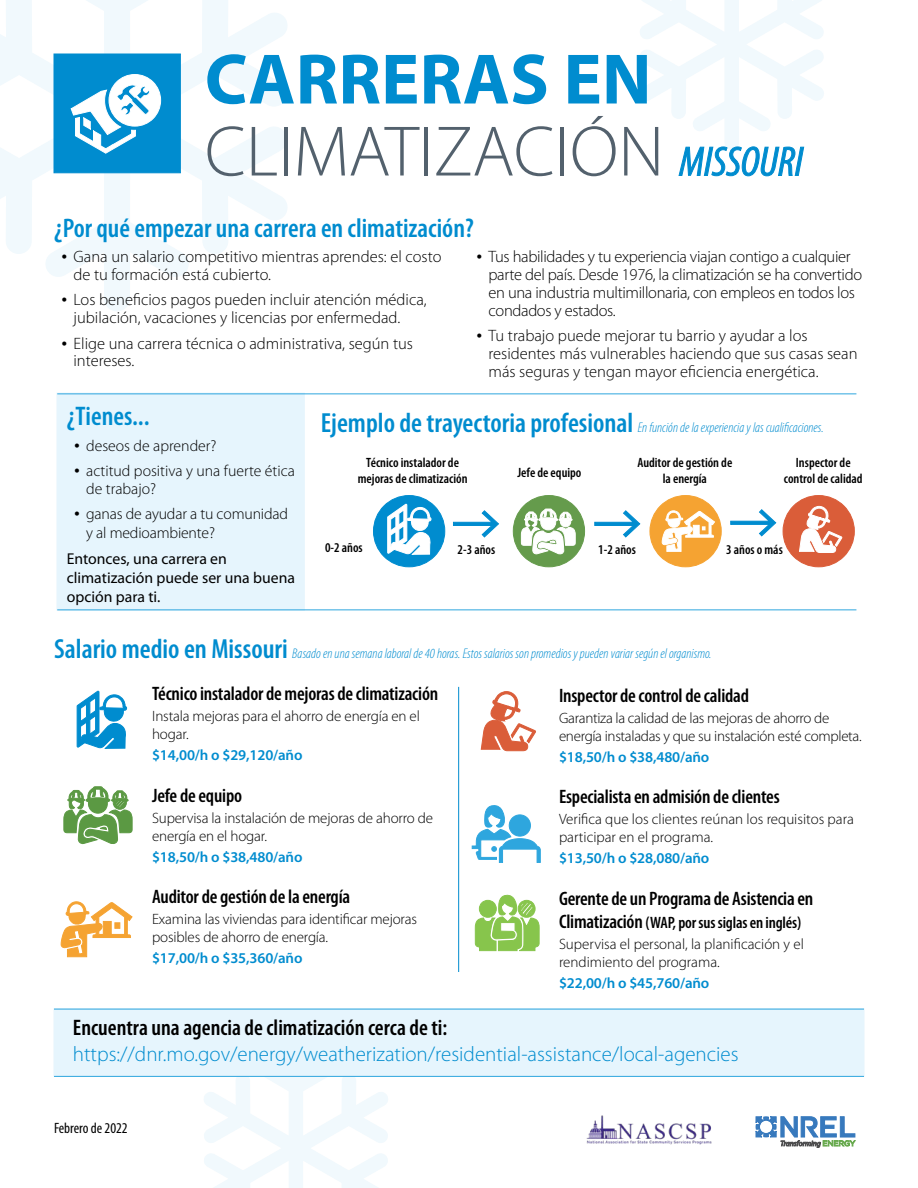
<style>
.page{position:relative;width:918px;height:1188px;background:#fff}
.page>*{position:absolute;margin:0;border:0;box-sizing:border-box;transform-origin:0 0}
.Paragraph_Style1{font:300 72px/72px "Myriad Pro";color:#53616d}
.Paragraph_Style1-2{font:600 condensed 27px "Myriad Pro";color:#008ccf}
.Paragraph_Style1-3{font:600 condensed 22.5px "Myriad Pro";color:#000}
.H1_-_Paragraph_Style{font:300 21px "Myriad Pro";color:#008ccf}
.Paragraph_Style1-4{font:600 condensed 19.5px "Myriad Pro";letter-spacing:-.01em;color:#000}
.t1{font:300 16.5px/17.9px "Myriad Pro";color:#000}
.t2{font:300 16.5px/17.9px "Myriad Pro";letter-spacing:-.02em;color:#000}
.Paragraph_Style1-5{font:600 condensed 16.5px "Myriad Pro";letter-spacing:-.01em;color:#000}
.t3{font:300 15.75px/17.9px "Myriad Pro";color:#000}
.Paragraph_Style1-6{font:15.75px/18.9px "Myriad Pro";color:#000}
.Paragraph_Style1-7{font:300 15px/18px "Myriad Pro";letter-spacing:-.01em;color:#000}
.H1_-_Paragraph_Style-2{font:600 15px "Myriad Pro";letter-spacing:-.01em;color:#008ccf}
.Paragraph_Style1-8{font:condensed 15px "Myriad Pro";color:#000}
.Paragraph_Style1-9{font:italic 300 condensed 14.1px "Myriad Pro";color:#008ccf}
.Paragraph_Style1-10{font:600 condensed 13.5px/16.2px "Myriad Pro";color:#000;text-align:center}
.s1{font-weight:700;color:#008ccf}
.s2{font-weight:400;font-style:italic;font-stretch:condensed;font-size:42px;color:#008ccf}
.s3{font-family:"Times New Roman";font-weight:400}
.s4{font-family:"Times New Roman";font-weight:400;font-size:16.5px}
.s5{font-weight:600;font-style:normal;font-size:27.75px}
.s6{font-size:19.5px}
</style>
<div class="page">
<svg style="left:0;top:0;width:287px;height:311px"></svg>
<div style="left:54px;top:54px;width:126px;height:119px;background:#008ccf;border:1px solid #008ccf"></div>
<svg style="left:71px;top:75px;width:90px;height:78px"></svg>
<svg style="left:640px;top:0;width:184px;height:149px"></svg>
<svg style="left:204px;top:1077px;width:184px;height:111px"></svg>
<div style="left:57px;top:393px;width:247px;height:217px;background:#e6f5fd;border:1px solid #e6f5fd"></div>
<hr style="left:57px;top:393px;width:799px;height:1px;background:#2ea6de">
<hr style="left:57px;top:609px;width:799px;height:1px;background:#2ea6de">
<img style="left:586px;top:1115px;width:126px;height:30px">
<svg style="left:756px;top:1117px;width:99px;height:31px"></svg>
<svg style="left:61px;top:902px;width:71px;height:55px"></svg>
<hr style="left:458px;top:687px;width:1px;height:285px;background:#008ccf">
<svg style="left:77px;top:691px;width:50px;height:57px"></svg>
<svg style="left:475px;top:895px;width:64px;height:56px"></svg>
<svg style="left:64px;top:787px;width:68px;height:57px"></svg>
<svg style="left:481px;top:692px;width:55px;height:59px"></svg>
<svg style="left:472px;top:805px;width:68px;height:57px"></svg>
<div style="left:54px;top:1009px;width:810px;height:67px;background:#e6f5fd;border:1px solid #e6f5fd"></div>
<hr style="left:54px;top:1009px;width:810px;height:1px;background:#2ea6de">
<hr style="left:54px;top:1076px;width:810px;height:1px;background:#2ea6de">
<svg style="left:650px;top:496px;width:71px;height:71px"></svg>
<svg style="left:373px;top:496px;width:72px;height:71px"></svg>
<svg style="left:453px;top:511px;width:45px;height:26px"></svg>
<svg style="left:595px;top:511px;width:45px;height:26px"></svg>
<svg style="left:731px;top:510px;width:45px;height:26px"></svg>
<svg style="left:513px;top:496px;width:72px;height:71px"></svg>
<svg style="left:783px;top:496px;width:71px;height:71px"></svg>
<p class="Paragraph_Style1" style="left:205px;top:45px;width:600px"><span class="s1">CARRERAS EN<br></span>CLIMATIZACIÓN <span class="s2">MISSOURI</span></p>
<p class="Paragraph_Style1-2" style="left:54px;top:213px;width:421px">¿Por qué empezar una carrera en climatización?</p>
<p class="t1" style="left:74px;top:248px;width:370px;text-indent:-12px"><span class="s3">•</span> Gana un salario competitivo mientras aprendes: el costo de tu formación está cubierto.</p>
<p class="t1" style="left:74px;top:291px;width:355px;text-indent:-12px"><span class="s3">•</span> Los beneficios pagos pueden incluir atención médica, jubilación, vacaciones y licencias por enfermedad.</p>
<p class="t1" style="left:74px;top:334px;width:341px;text-indent:-12px"><span class="s3">•</span> Elige una carrera técnica o administrativa, según tus intereses.</p>
<p class="t2" style="left:489px;top:248px;width:375px;text-indent:-12px"><span class="s3">•</span> Tus habilidades y tu experiencia viajan contigo a cualquier parte del país. Desde 1976, la climatización se ha convertido en una industria multimillonaria, con empleos en todos los condados y estados.</p>
<p class="t1" style="left:489px;top:327px;width:371px;text-indent:-12px"><span class="s3">•</span> Tu trabajo puede mejorar tu barrio y ayudar a los residentes más vulnerables haciendo que sus casas sean más seguras y tengan mayor eficiencia energética.</p>
<p class="Paragraph_Style1-2" style="left:67px;top:402px;width:84px">¿Tienes...</p>
<p class="t3" style="left:74px;top:437px;width:144px"><span class="s4">•</span> deseos de aprender?</p>
<p class="t3" style="left:86px;top:462px;width:210px;text-indent:-12px"><span class="s4">•</span> actitud positiva y una fuerte ética de trabajo?</p>
<p class="t3" style="left:86px;top:505px;width:203px;line-height:18.9px;text-indent:-12px"><span class="s4">•</span> ganas de ayudar a tu comunidad y al medioambiente?</p>
<p class="Paragraph_Style1-6" style="left:67px;top:549px;width:230px">Entonces, una carrera en climatización puede ser una buena opción para ti.</p>
<p class="Paragraph_Style1-9" style="left:321px;top:420px;width:505px"><span class="s5">Ejemplo de trayectoria profesional</span> En función de la experiencia y las cualificaciones.</p>
<p class="Paragraph_Style1-10" style="left:358px;top:455px;width:111px">Técnico instalador de mejoras de climatización</p>
<p class="Paragraph_Style1-10" style="left:517px;top:465px;width:66px">Jefe de equipo</p>
<p class="Paragraph_Style1-10" style="left:637px;top:455px;width:97px">Auditor de gestión de la energía</p>
<p class="Paragraph_Style1-10" style="left:784px;top:455px;width:80px">Inspector de control de calidad</p>
<p class="Paragraph_Style1-10" style="left:325px;top:540px;width:39px">0-2 años</p>
<p class="Paragraph_Style1-10" style="left:458px;top:541px;width:39px">2-3 años</p>
<p class="Paragraph_Style1-10" style="left:598px;top:541px;width:39px">1-2 años</p>
<p class="Paragraph_Style1-10" style="left:726px;top:541px;width:58px">3 años o más</p>
<p class="Paragraph_Style1-9" style="left:54px;top:646px;width:659px"><span class="s5">Salario medio en Missouri</span> Basado en una semana laboral de 40 horas. Estos salarios son promedios y pueden variar según el organismo.</p>
<p class="Paragraph_Style1-4" style="left:152px;top:683px;width:288px">Técnico instalador de mejoras de climatización</p>
<p class="Paragraph_Style1-7" style="left:152px;top:707px;width:269px">Instala mejoras para el ahorro de energía en el hogar.</p>
<h1 class="H1_-_Paragraph_Style-2" style="left:152px;top:747px;width:152px">$14,00/h o $29,120/año</h1>
<p class="Paragraph_Style1-4" style="left:152px;top:784px;width:92px">Jefe de equipo</p>
<p class="Paragraph_Style1-7" style="left:152px;top:809px;width:283px">Supervisa la instalación de mejoras de ahorro de energía en el hogar.</p>
<h1 class="H1_-_Paragraph_Style-2" style="left:152px;top:848px;width:152px">$18,50/h o $38,480/año</h1>
<p class="Paragraph_Style1-4" style="left:152px;top:886px;width:200px">Auditor de gestión de la energía</p>
<p class="Paragraph_Style1-7" style="left:152px;top:910px;width:267px">Examina las viviendas para identificar mejoras posibles de ahorro de energía.</p>
<h1 class="H1_-_Paragraph_Style-2" style="left:152px;top:950px;width:152px">$17,00/h o $35,360/año</h1>
<p class="Paragraph_Style1-4" style="left:559px;top:685px;width:192px">Inspector de control de calidad</p>
<p class="Paragraph_Style1-7" style="left:559px;top:709px;width:304px">Garantiza la calidad de las mejoras de ahorro de energía instaladas y que su instalación esté completa.</p>
<h1 class="H1_-_Paragraph_Style-2" style="left:559px;top:748px;width:152px">$18,50/h o $38,480/año</h1>
<p class="Paragraph_Style1-4" style="left:559px;top:786px;width:222px">Especialista en admisión de clientes</p>
<p class="Paragraph_Style1-7" style="left:559px;top:810px;width:296px">Verifica que los clientes reúnan los requisitos para participar en el programa.</p>
<h1 class="H1_-_Paragraph_Style-2" style="left:559px;top:850px;width:152px">$13,50/h o $28,080/año</h1>
<p class="Paragraph_Style1-4" style="left:559px;top:887px;width:256px">Gerente de un Programa de Asistencia en</p>
<p class="Paragraph_Style1-5" style="left:559px;top:914px;width:244px"><span class="s6">Climatización</span> (WAP, por sus siglas en inglés)</p>
<p class="Paragraph_Style1-7" style="left:559px;top:935px;width:246px">Supervisa el personal, la planificación y el rendimiento del programa.</p>
<h1 class="H1_-_Paragraph_Style-2" style="left:559px;top:975px;width:152px">$22,00/h o $45,760/año</h1>
<p class="Paragraph_Style1-3" style="left:73px;top:1015px;width:376px">Encuentra una agencia de climatización cerca de ti:</p>
<h1 class="H1_-_Paragraph_Style" style="left:73px;top:1043px;width:667px">https://dnr.mo.gov/energy/weatherization/residential-assistance/local-agencies</h1>
<p class="Paragraph_Style1-8" style="left:54px;top:1120px;width:75px">Febrero de 2022</p>
</div>
